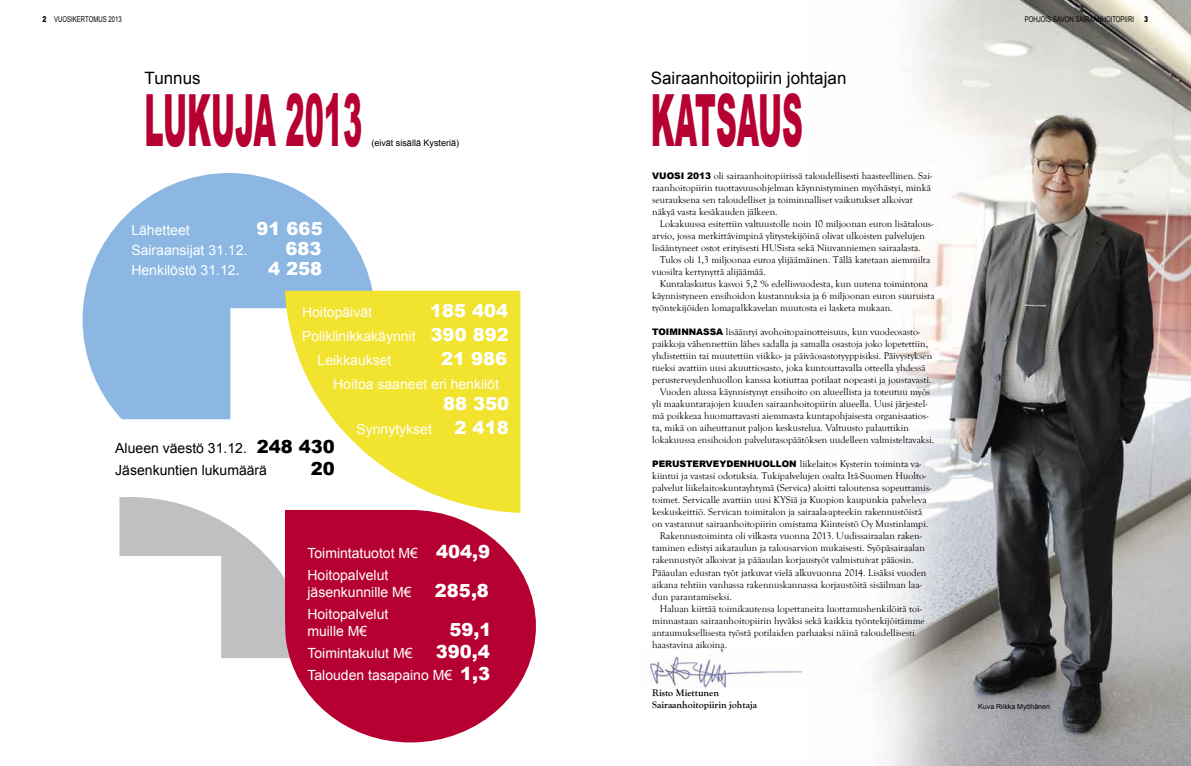
<style>
.page{position:relative;width:1191px;height:766px;background:#fff}
.page>*{position:absolute;margin:0;border:0;box-sizing:border-box;transform-origin:0 0}
.t1{font:900 72px "Arial";color:#b60032;scale:.4 1}
.t2{font:900 18px "Arial";color:#fff}
.t3{font:900 18px "Arial";color:#000}
.t4{font:17px "Arial";color:#000}
.t5{font:14px/22px "Arial";color:#fff}
.t6{font:14px/22px "Arial";color:#000}
.t7{font:10px/12px "Goudy Old Style T";color:#000}
.t8{font:700 10px/12px "Goudy Old Style T";color:#000}
.t9{font:9px "Arial";color:#000}
.t10{font:8px "Arial";color:#000;scale:.75 1}
.t11{font:7px "Arial";color:#000}
.s1{font-weight:900}
.s2{font-family:"Avenir";font-weight:500}
.s3{font-weight:900;font-size:18px}
.s4{font-family:"Arial";font-weight:900;font-size:9px}
</style>
<div class="page">
<img style="left:650px;top:648px;width:152px;height:39px">
<img style="left:874px;top:0;width:317px;height:765px">
<svg style="left:119px;top:497px;width:166px;height:161px"></svg>
<svg style="left:83px;top:173px;width:292px;height:246px;fill:#8bb7e2"></svg>
<svg style="left:285px;top:510px;width:251px;height:232px;fill:#b60032"></svg>
<svg style="left:285px;top:291px;width:235px;height:222px;fill:#f2e32e"></svg>
<p class="t10" style="left:43px;top:14px;width:107px"><span class="s1">2</span> VUOSIKERTOMUS 2013</p>
<p class="t10" style="left:1024px;top:14px;width:166px">POHJOIS-SAVON SAIRAANHOITOPIIRI <span class="s1">3</span></p>
<h3 class="t4" style="left:145px;top:67px;width:58px">Tunnus</h3>
<h1 class="t1" style="left:145px;top:68px;width:546px">LUKUJA 2013</h1>
<p class="t9" style="left:371px;top:137px;width:89px">(eivät sisällä Kysteriä)</p>
<h3 class="t5" style="left:131px;top:219px;width:60px">Lähetteet</h3>
<h2 class="t2" style="left:257px;top:215px;width:68px">91 665</h2>
<h3 class="t5" style="left:131px;top:239px;width:117px">Sairaansijat 31.12.</h3>
<h2 class="t2" style="left:286px;top:235px;width:38px">683</h2>
<h3 class="t5" style="left:131px;top:259px;width:110px">Henkilöstö 31.12<span class="s2">.</span></h3>
<h2 class="t2" style="left:268px;top:255px;width:56px">4 258</h2>
<h3 class="t5" style="left:302px;top:301px;width:72px">Hoitopäivät</h3>
<h2 class="t2" style="left:430px;top:297px;width:80px">185 404</h2>
<h3 class="t5" style="left:317px;top:324px;width:193px;line-height:24px;text-indent:-16px">Poliklinikkakäynnit <span class="s3">390 892<br></span>Leikkaukset</h3>
<h2 class="t2" style="left:441px;top:345px;width:68px">21 986</h2>
<h3 class="t5" style="left:333px;top:373px;width:167px">Hoitoa saaneet eri henkilöt</h3>
<h2 class="t2" style="left:443px;top:391px;width:68px">88 350</h2>
<h3 class="t5" style="left:356px;top:418px;width:77px">Synnytykset</h3>
<h2 class="t2" style="left:454px;top:415px;width:56px">2 418</h2>
<h3 class="t6" style="left:115px;top:437px;width:221px">Alueen väestö 31.12. <span class="s3">248 430<br></span>Jäsenkuntien lukumäärä</h3>
<h2 class="t3" style="left:311px;top:455px;width:26px">20</h2>
<h3 class="t5" style="left:307px;top:542px;width:184px">Toimintatuotot M€ <span class="s3">404,9<br></span>Hoitopalvelut</h3>
<h3 class="t5" style="left:307px;top:581px;width:106px">jäsenkunnille M€</h3>
<h2 class="t2" style="left:435px;top:577px;width:56px">285,8</h2>
<h3 class="t5" style="left:307px;top:605px;width:82px;line-height:17px">Hoitopalvelut muille M€</h3>
<h2 class="t2" style="left:449px;top:616px;width:44px">59,1</h2>
<h3 class="t5" style="left:307px;top:642px;width:107px">Toimintakulut M€</h3>
<h2 class="t2" style="left:436px;top:638px;width:56px">390,4</h2>
<h3 class="t5" style="left:307px;top:664px;width:184px">Talouden tasapaino M€ <span class="s3">1,3</span></h3>
<h3 class="t4" style="left:651px;top:67px;width:197px">Sairaanhoitopiirin johtajan</h3>
<h1 class="t1" style="left:651px;top:68px;width:382px">KATSAUS</h1>
<p class="t7" style="left:652px;top:170px;width:281px"><span class="s4">VUOSI 2013</span> oli sairaanhoitopiirissä taloudellisesti haasteellinen. Sai&shy;raanhoitopiirin tuottavuusohjelman käynnistyminen myöhästyi, minkä seurauksena sen taloudelliset ja toiminnalliset vaikutukset alkoivat näkyä vasta kesäkauden jälkeen.</p>
<p class="t7" style="left:652px;top:218px;width:283px;text-indent:8px">Lokakuussa esitettiin valtuustolle noin 10 miljoonan euron lisätalous&shy;arvio, jossa merkittävimpinä ylitystekijöinä olivat ulkoisten palvelujen lisääntyneet ostot erityisesti HUSista sekä Niuvanniemen sairaalasta.</p>
<p class="t7" style="left:652px;top:254px;width:280px;text-indent:8px">Tulos oli 1,3 miljoonaa euroa ylijäämäinen. Tällä katetaan aiemmilta vuosilta kertynyttä alijäämää.</p>
<p class="t7" style="left:652px;top:278px;width:284px;text-indent:8px">Kuntalaskutus kasvoi 5,2 % edellisvuodesta, kun uutena toimintona käynnistyneen ensihoidon kustannuksia ja 6 miljoonan euron suuruista työntekijöiden lomapalkkavelan muutosta ei lasketa mukaan.</p>
<p class="t7" style="left:652px;top:326px;width:269px"><span class="s4">TOIMINNASSA</span> lisääntyi avohoitopainotteisuus, kun vuodeosasto-</p>
<p class="t7" style="left:652px;top:338px;width:277px">paikkoja vähennettiin lähes sadalla ja samalla osastoja joko lopetettiin,</p>
<p class="t7" style="left:652px;top:350px;width:281px">yhdistettiin tai muutettiin viikko- ja päiväosastotyyppisiksi. Päivystyksen</p>
<p class="t7" style="left:652px;top:362px;width:275px">tueksi avattiin uusi akuuttiosasto, joka kuntouttavalla otteella yhdessä</p>
<p class="t7" style="left:652px;top:374px;width:281px">perusterveydenhuollon kanssa kotiuttaa potilaat nopeasti ja joustavasti.</p>
<p class="t7" style="left:659px;top:386px;width:272px">Vuoden alussa käynnistynyt ensihoito on alueellista ja toteutuu myös</p>
<p class="t7" style="left:652px;top:398px;width:276px">yli maakuntarajojen kuuden sairaanhoitopiirin alueella. Uusi järjestel-</p>
<p class="t7" style="left:652px;top:410px;width:277px">mä poikkeaa huomattavasti aiemmasta kuntapohjaisesta organisaatios-</p>
<p class="t7" style="left:652px;top:422px;width:258px">ta, mikä on aiheuttanut paljon keskustelua. Valtuusto palauttikin</p>
<p class="t7" style="left:652px;top:434px;width:283px">lokakuussa ensihoidon palvelutasopäätöksen uudelleen valmisteltavaksi.</p>
<p class="t7" style="left:652px;top:458px;width:270px"><span class="s4">PERUSTERVEYDENHUOLLON</span> liikelaitos Kysterin toiminta va-</p>
<p class="t7" style="left:652px;top:470px;width:275px">kiintui ja vastasi odotuksia. Tukipalvelujen osalta Itä-Suomen Huolto-</p>
<p class="t7" style="left:652px;top:482px;width:280px">palvelut liikelaitoskuntayhtymä (Servica) aloitti taloutensa sopeuttamis-</p>
<p class="t7" style="left:652px;top:494px;width:276px">toimet. Servicalle avattiin uusi KYSiä ja Kuopion kaupunkia palveleva</p>
<p class="t7" style="left:652px;top:506px;width:271px">keskuskeittiö. Servican toimitalon ja sairaala-apteekin rakennustöistä</p>
<p class="t7" style="left:652px;top:518px;width:278px">on vastannut sairaanhoitopiirin omistama Kiinteistö Oy Mustinlampi.</p>
<p class="t7" style="left:659px;top:530px;width:263px">Rakennustoiminta oli vilkasta vuonna 2013. Uudissairaalan raken-</p>
<p class="t7" style="left:652px;top:542px;width:274px">taminen edistyi aikataulun ja talousarvion mukaisesti. Syöpäsairaalan</p>
<p class="t7" style="left:652px;top:554px;width:263px">rakennustyöt alkoivat ja pääaulan korjaustyöt valmistuivat pääosin.</p>
<p class="t7" style="left:652px;top:566px;width:276px">Pääaulan edustan työt jatkuvat vielä alkuvuonna 2014. Lisäksi vuoden</p>
<p class="t7" style="left:652px;top:578px;width:271px">aikana tehtiin vanhassa rakennuskannassa korjaustöitä sisäilman laa-</p>
<p class="t7" style="left:652px;top:590px;width:81px">dun parantamiseksi.</p>
<p class="t7" style="left:659px;top:602px;width:263px">Haluan kiittää toimikautensa lopettaneita luottamushenkilöitä toi-</p>
<p class="t7" style="left:652px;top:614px;width:274px">minnastaan sairaanhoitopiirin hyväksi sekä kaikkia työntekijöitämme</p>
<p class="t7" style="left:652px;top:626px;width:264px">antaumuksellisesta työstä potilaiden parhaaksi näinä taloudellisesti</p>
<p class="t7" style="left:652px;top:638px;width:76px">haastavina aikoina.</p>
<p class="t8" style="left:652px;top:686px;width:106px">Risto Miettunen<br>Sairaanhoitopiirin johtaja</p>
<p class="t11" style="left:978px;top:701px;width:73px">Kuva Riikka Myöhänen</p>
</div>
